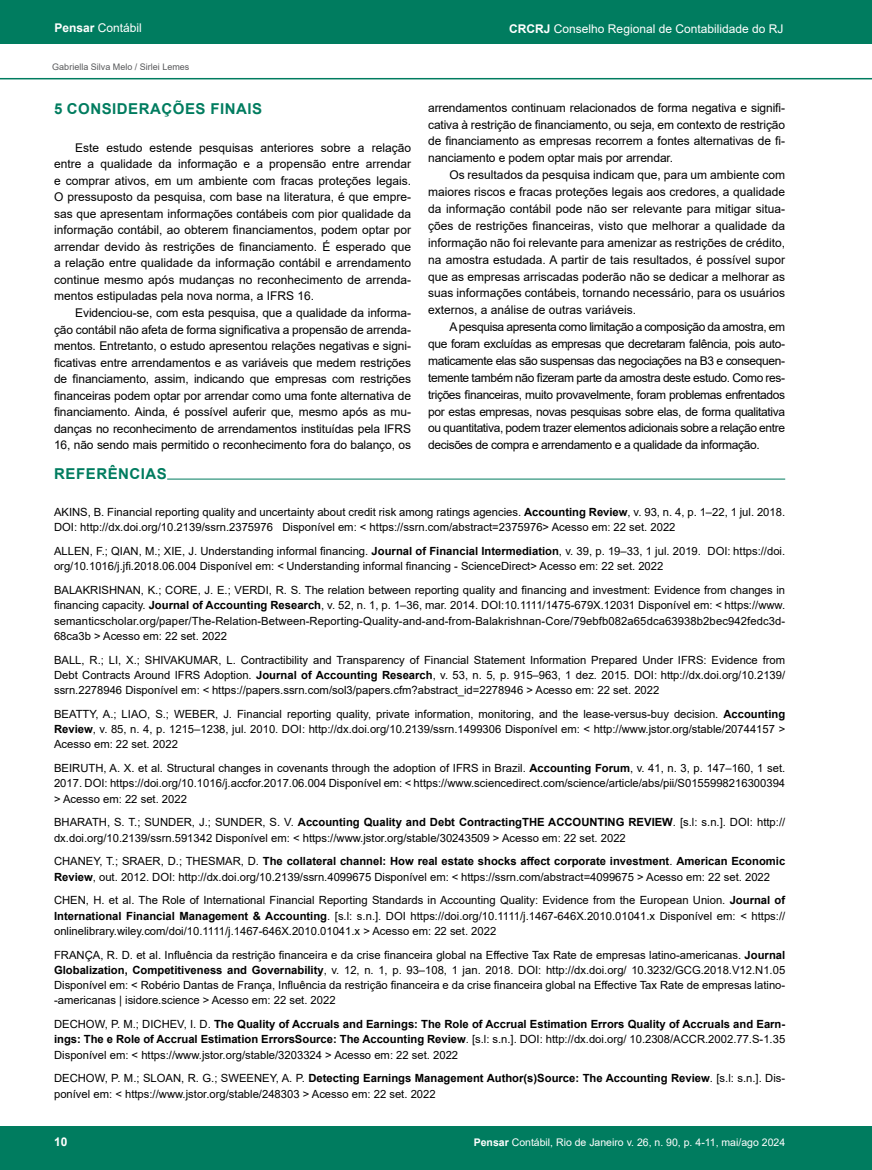
<style>
.page{position:relative;width:872px;height:1170px;background:#fff}
.page>*{position:absolute;margin:0;border:0;box-sizing:border-box;transform-origin:0 0}
.t1{font:700 15px "Arial";letter-spacing:.035em;color:#007c5f}
.t2{font:12px/16.8px "Arial";letter-spacing:-.01em;color:#000;text-align:justify}
.t3{font:12px "Arial";color:#fff}
.t4{font:700 12px "Arial";color:#fff}
.t5{font:11.25px/15.3px "Arial";color:#000;text-align:justify}
.t6{font:10.5px "Arial";color:#fff}
.t7{font:9px "Arial";color:#58595b}
.s1{font-weight:700}
</style>
<div class="page">
<div style="left:0;top:1126px;width:872px;height:43px;background:#007c5f"></div>
<div style="left:0;top:0;width:872px;height:43px;background:#007c5f"></div>
<hr style="left:0;top:78px;width:872px;height:1px;background:#007c5f">
<hr style="left:167px;top:478px;width:618px;height:1px;background:#007c5f">
<p class="t3" style="left:54px;top:20px;width:89px"><span class="s1">Pensar</span> Contábil</p>
<p class="t3" style="left:509px;top:20px;width:276px"><span class="s1">CRCRJ</span> Conselho Regional de Contabilidade do RJ</p>
<p class="t7" style="left:52px;top:61px;width:139px">Gabriella Silva Melo / Sirlei Lemes</p>
<h1 class="t1" style="left:54px;top:98px;width:210px">5 CONSIDERAÇÕES FINAIS</h1>
<p class="t2" style="left:54px;top:139px;width:358px;text-indent:21px">Este estudo estende pesquisas anteriores sobre a relação entre a qualidade da informação e a propensão entre arrendar e comprar ativos, em um ambiente com fracas proteções legais.<br>O pressuposto da pesquisa, com base na literatura, é que empre&shy;sas que apresentam informações contábeis com pior qualidade da informação contábil, ao obterem financiamentos, podem optar por arrendar devido às restrições de financiamento. É esperado que a relação entre qualidade da informação contábil e arrendamento continue mesmo após mudanças no reconhecimento de arrenda&shy;mentos estipuladas pela nova norma, a IFRS 16.</p>
<p class="t2" style="left:54px;top:304px;width:358px;text-indent:21px">Evidenciou-se, com esta pesquisa, que a qualidade da informa&shy;ção contábil não afeta de forma significativa a propensão de arrenda&shy;mentos. Entretanto, o estudo apresentou relações negativas e signi&shy;ficativas entre arrendamentos e as variáveis que medem restrições de financiamento, assim, indicando que empresas com restrições financeiras podem optar por arrendar como uma fonte alternativa de financiamento. Ainda, é possível auferir que, mesmo após as mu&shy;danças no reconhecimento de arrendamentos instituídas pela IFRS 16, não sendo mais permitido o reconhecimento fora do balanço, os</p>
<p class="t2" style="left:428px;top:99px;width:358px">arrendamentos continuam relacionados de forma negativa e signifi&shy;cativa à restrição de financiamento, ou seja, em contexto de restrição de financiamento as empresas recorrem a fontes alternativas de fi&shy;nanciamento e podem optar mais por arrendar.</p>
<p class="t2" style="left:428px;top:166px;width:358px;text-indent:21px">Os resultados da pesquisa indicam que, para um ambiente com maiores riscos e fracas proteções legais aos credores, a qualidade da informação contábil pode não ser relevante para mitigar situa&shy;ções de restrições financeiras, visto que melhorar a qualidade da informação não foi relevante para amenizar as restrições de crédito, na amostra estudada. A partir de tais resultados, é possível supor que as empresas arriscadas poderão não se dedicar a melhorar as suas informações contábeis, tornando necessário, para os usuários externos, a análise de outras variáveis.</p>
<p class="t2" style="left:428px;top:318px;width:358px;text-indent:21px">A pesquisa apresenta como limitação a composição da amostra, em que foram excluídas as empresas que decretaram falência, pois auto&shy;maticamente elas são suspensas das negociações na B3 e consequen&shy;temente também não fizeram parte da amostra deste estudo. Como res&shy;trições financeiras, muito provavelmente, foram problemas enfrentados por estas empresas, novas pesquisas sobre elas, de forma qualitativa ou quantitativa, podem trazer elementos adicionais sobre a relação entre decisões de compra e arrendamento e a qualidade da informação.</p>
<h1 class="t1" style="left:54px;top:463px;width:114px">REFERÊNCIAS</h1>
<p class="t5" style="left:54px;top:504px;width:732px">AKINS, B. Financial reporting quality and uncertainty about credit risk among ratings agencies. <span class="s1">Accounting Review</span>, v. 93, n. 4, p. 1–22, 1 jul. 2018.<br>DOI: http://dx.doi.org/10.2139/ssrn.2375976 Disponível em: &lt; https://ssrn.com/abstract=2375976&gt; Acesso em: 22 set. 2022</p>
<p class="t5" style="left:54px;top:543px;width:732px">ALLEN, F.; QIAN, M.; XIE, J. Understanding informal financing. <span class="s1">Journal of Financial Intermediation</span>, v. 39, p. 19–33, 1 jul. 2019. DOI: https://doi. org/10.1016/j.jfi.2018.06.004 Disponível em: &lt; Understanding informal financing - ScienceDirect&gt; Acesso em: 22 set. 2022</p>
<p class="t5" style="left:54px;top:582px;width:732px">BALAKRISHNAN, K.; CORE, J. E.; VERDI, R. S. The relation between reporting quality and financing and investment: Evidence from changes in financing capacity. <span class="s1">Journal of Accounting Research</span>, v. 52, n. 1, p. 1–36, mar. 2014. DOI:10.1111/1475-679X.12031 Disponível em: &lt; https://www. semanticscholar.org/paper/The-Relation-Between-Reporting-Quality-and-and-from-Balakrishnan-Core/79ebfb082a65dca63938b2bec942fedc3d-68ca3b &gt; Acesso em: 22 set. 2022</p>
<p class="t5" style="left:54px;top:651px;width:732px">BALL, R.; LI, X.; SHIVAKUMAR, L. Contractibility and Transparency of Financial Statement Information Prepared Under IFRS: Evidence from Debt Contracts Around IFRS Adoption. <span class="s1">Journal of Accounting Research</span>, v. 53, n. 5, p. 915–963, 1 dez. 2015. DOI: http://dx.doi.org/10.2139/ ssrn.2278946 Disponível em: &lt; https://papers.ssrn.com/sol3/papers.cfm?abstract_id=2278946 &gt; Acesso em: 22 set. 2022</p>
<p class="t5" style="left:54px;top:706px;width:732px">BEATTY, A.; LIAO, S.; WEBER, J. Financial reporting quality, private information, monitoring, and the lease-versus-buy decision. <span class="s1">Accounting Review</span>, v. 85, n. 4, p. 1215–1238, jul. 2010. DOI: http://dx.doi.org/10.2139/ssrn.1499306 Disponível em: &lt; http://www.jstor.org/stable/20744157 &gt; Acesso em: 22 set. 2022</p>
<p class="t5" style="left:54px;top:760px;width:732px">BEIRUTH, A. X. et al. Structural changes in covenants through the adoption of IFRS in Brazil. <span class="s1">Accounting Forum</span>, v. 41, n. 3, p. 147–160, 1 set.<br>2017. DOI: https://doi.org/10.1016/j.accfor.2017.06.004 Disponível em: &lt; https://www.sciencedirect.com/science/article/abs/pii/S0155998216300394 &gt; Acesso em: 22 set. 2022</p>
<p class="t5" style="left:54px;top:814px;width:732px">BHARATH, S. T.; SUNDER, J.; SUNDER, S. V. <span class="s1">Accounting Quality and Debt ContractingTHE ACCOUNTING REVIEW</span>. [s.l: s.n.]. DOI: http:// dx.doi.org/10.2139/ssrn.591342 Disponível em: &lt; https://www.jstor.org/stable/30243509 &gt; Acesso em: 22 set. 2022</p>
<p class="t5" style="left:54px;top:853px;width:732px">CHANEY, T.; SRAER, D.; THESMAR, D. <span class="s1">The collateral channel: How real estate shocks affect corporate investment</span>. <span class="s1">American Economic<br>Review</span>, out. 2012. DOI: http://dx.doi.org/10.2139/ssrn.4099675 Disponível em: &lt; https://ssrn.com/abstract=4099675 &gt; Acesso em: 22 set. 2022</p>
<p class="t5" style="left:54px;top:892px;width:732px">CHEN, H. et al. The Role of International Financial Reporting Standards in Accounting Quality: Evidence from the European Union. <span class="s1">Journal of International Financial Management &amp; Accounting</span>. [s.l: s.n.]. DOI https://doi.org/10.1111/j.1467-646X.2010.01041.x Disponível em: &lt; https:// onlinelibrary.wiley.com/doi/10.1111/j.1467-646X.2010.01041.x &gt; Acesso em: 22 set. 2022</p>
<p class="t5" style="left:54px;top:946px;width:732px">FRANÇA, R. D. et al. Influência da restrição financeira e da crise financeira global na Effective Tax Rate de empresas latino-americanas. <span class="s1">Journal Globalization, Competitiveness and Governability</span>, v. 12, n. 1, p. 93–108, 1 jan. 2018. DOI: http://dx.doi.org/ 10.3232/GCG.2018.V12.N1.05<br>Disponível em: &lt; Robério Dantas de França, Influência da restrição financeira e da crise financeira global na Effective Tax Rate de empresas latino--americanas | isidore.science &gt; Acesso em: 22 set. 2022</p>
<p class="t5" style="left:54px;top:1016px;width:732px">DECHOW, P. M.; DICHEV, I. D. <span class="s1">The Quality of Accruals and Earnings: The Role of Accrual Estimation Errors Quality of Accruals and Earn&shy;ings: The e Role of Accrual Estimation ErrorsSource: The Accounting Review</span>. [s.l: s.n.]. DOI: http://dx.doi.org/ 10.2308/ACCR.2002.77.S-1.35<br>Disponível em: &lt; https://www.jstor.org/stable/3203324 &gt; Acesso em: 22 set. 2022</p>
<p class="t5" style="left:54px;top:1070px;width:732px">DECHOW, P. M.; SLOAN, R. G.; SWEENEY, A. P. <span class="s1">Detecting Earnings Management Author(s)Source: The Accounting Review</span>. [s.l: s.n.]. Dis&shy;ponível em: &lt; https://www.jstor.org/stable/248303 &gt; Acesso em: 22 set. 2022</p>
<p class="t4" style="left:54px;top:1133px;width:15px">10</p>
<p class="t6" style="left:474px;top:1135px;width:313px"><span class="s1">Pensar</span> Contábil, Rio de Janeiro v. 26, n. 90, p. 4-11, mai/ago 2024</p>
</div>
